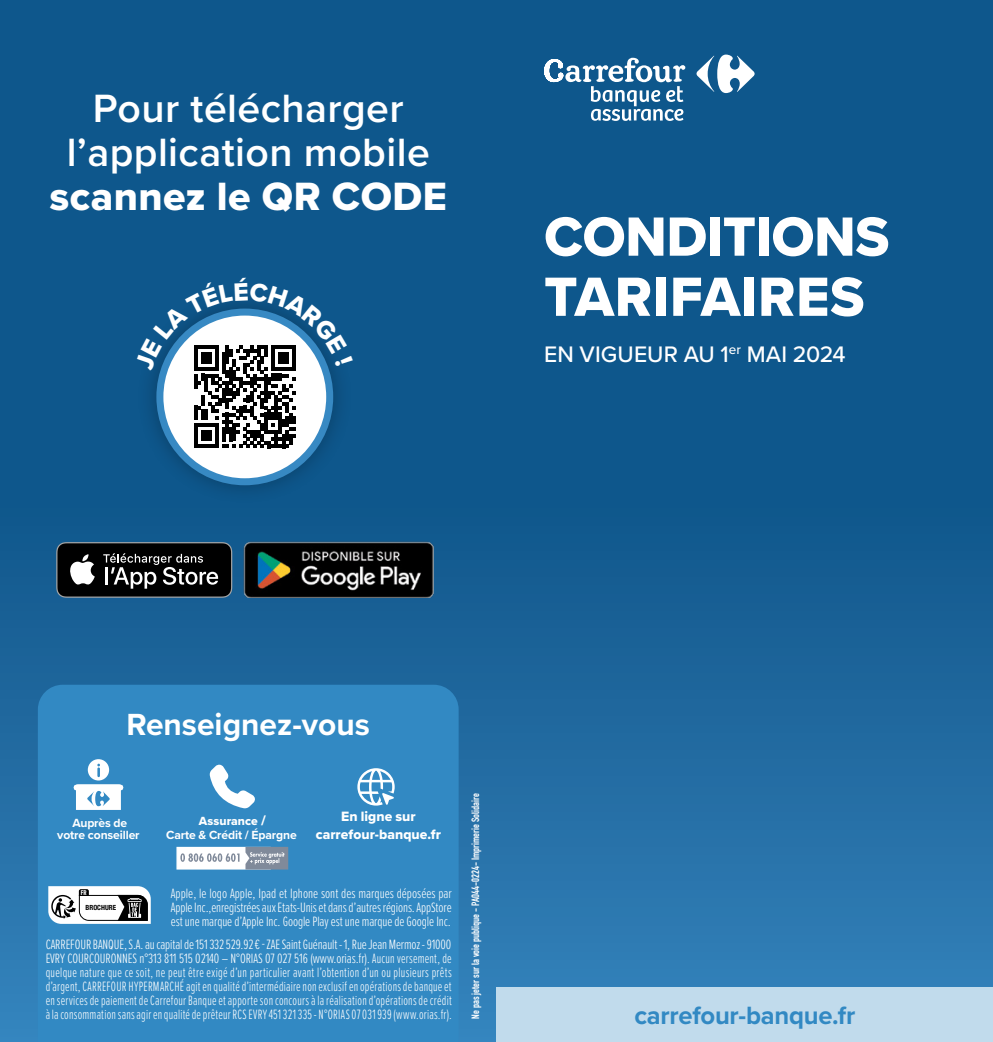
<style>
.page{position:relative;width:993px;height:1042px;background:#fff}
.page>*{position:absolute;margin:0;border:0;box-sizing:border-box;transform-origin:0 0}
.t1{font:57.23px/60.2px "Proxima Nova Extrabld";letter-spacing:-.005em;color:#fff}
.t2{font:600 40.95px/44.1px "Proxima Nova";letter-spacing:.01em;color:#fff;text-align:center}
.t3{font:40.95px "Proxima Nova Extrabld";letter-spacing:.01em;color:#fff}
.t4{font:700 31.68px "Proxima Nova";color:#fff}
.t5{font:700 25.9px "Proxima Nova";letter-spacing:-.01em;color:#3289c3}
.t6{font:500 23.28px "Proxima Nova";letter-spacing:.005em;color:#fff}
.t7{font:300 14px/14px "Proxima Nova Ex Cn";letter-spacing:-.005em;color:#fff;text-align:justify}
.t8{font:14px/17.5px "Proxima Nova Extrabld";color:#fff;text-align:center}
.t9{font:700 12.25px/12.2px "Proxima Nova";letter-spacing:-.01em;color:#fff;text-align:center}
.t10{font:12.25px "Proxima Nova Extrabld";letter-spacing:.005em;color:#fff}
.t11{font:700 10.5px "DIN Condensed";color:#fff}
.t12{font:700 condensed 7px "Helvetica Neue";color:#000}
.t13{font:700 6.65px "Flama Condensed";color:#fff}
.s1{font-size:14px}
</style>
<div class="page">
<div style="left:0;top:0;width:992px;height:1042px;background:linear-gradient(to bottom,#044c80,#2d79b1)"></div>
<svg style="left:696px;top:55px;width:58px;height:38px"></svg>
<svg style="left:544px;top:58px;width:141px;height:63px"></svg>
<div style="left:38px;top:685px;width:420px;height:357px;background:#3289c3"></div>
<svg style="left:48px;top:886px;width:103px;height:38px"></svg>
<div style="left:88px;top:759px;width:21px;height:21px;background:#fff;border-radius:50%"></div>
<div style="left:76px;top:788px;width:45px;height:22px;background:#fff;border:4px solid #fff"></div>
<svg style="left:71px;top:763px;width:54px;height:43px"></svg>
<svg style="left:357px;top:768px;width:37px;height:37px"></svg>
<svg style="left:209px;top:764px;width:46px;height:44px"></svg>
<div style="left:176px;top:847px;width:95px;height:22px;background:#fff"></div>
<svg style="left:180px;top:853px;width:59px;height:9px"></svg>
<svg style="left:245px;top:847px;width:43px;height:22px"></svg>
<div style="left:136px;top:288px;width:217px;height:217px;background:#000;opacity:.29"></div>
<svg style="left:160px;top:312px;width:169px;height:170px"></svg>
<svg style="left:56px;top:542px;width:176px;height:56px"></svg>
<img style="left:243px;top:541px;width:190px;height:57px">
<div style="left:496px;top:987px;width:496px;height:55px;background:#c1dbec"></div>
<svg style="left:135px;top:277px;width:218px;height:171px"></svg>
<h2 class="t2" style="left:67px;top:85px;width:364px">Pour télécharger l’application mobile</h2>
<h2 class="t3" style="left:50px;top:166px;width:398px">scannez le QR CODE</h2>
<h1 class="t1" style="left:544px;top:206px;width:346px">CONDITIONS<br>TARIFAIRES</h1>
<h3 class="t6" style="left:544px;top:337px;width:303px">EN VIGUEUR AU 1<sup>er</sup> MAI 2024</h3>
<h3 class="t4" style="left:126px;top:701px;width:245px">Renseignez-vous</h3>
<p class="t9" style="left:57px;top:816px;width:84px">Auprès de votre conseiller</p>
<p class="t8" style="left:316px;top:808px;width:127px">En ligne sur carrefour-banque.fr</p>
<p class="t10" style="left:199px;top:812px;width:68px">Assurance <span class="s1">/</span></p>
<p class="t9" style="left:166px;top:828px;width:132px">Carte &amp; Crédit / Épargne</p>
<p class="t13" style="left:81px;top:888px;width:7px">FR</p>
<p class="t7" style="left:171px;top:885px;width:282px">Apple, le logo Apple, Ipad et Iphone sont des marques déposées par Apple Inc.,enregistrées aux Etats-Unis et dans d’autres régions. AppStore est une marque d’Apple Inc. Google Play est une marque de Google Inc.</p>
<p class="t7" style="left:46px;top:937px;width:407px">CARREFOUR BANQUE, S.A. au capital de 151 332 529.92 € - ZAE Saint Guénault - 1, Rue Jean Mermoz - 91000<br>EVRY COURCOURONNES n°313 811 515 02140 – N°ORIAS 07 027 516 (www.orias.fr). Aucun versement, de quelque nature que ce soit, ne peut être exigé d’un particulier avant l’obtention d’un ou plusieurs prêts d’argent, CARREFOUR HYPERMARCHÉ agit en qualité d’intermédiaire non exclusif en opérations de banque et en services de paiement de Carrefour Banque et apporte son concours à la réalisation d’opérations de crédit à la consommation sans agir en qualité de prêteur RCS EVRY 451 321 335 - N°ORIAS 07 031 939 (www.orias.fr).</p>
<p class="t12" style="left:85px;top:902px;width:32px">BROCHURE</p>
<p class="t11" style="left:468px;top:1018px;width:227px;rotate:-90deg">Ne pas jeter sur la voie publique - PA044-0224- Imprimerie Solidaire</p>
<h3 class="t5" style="left:634px;top:995px;width:222px">carrefour-banque.fr</h3>
</div>
